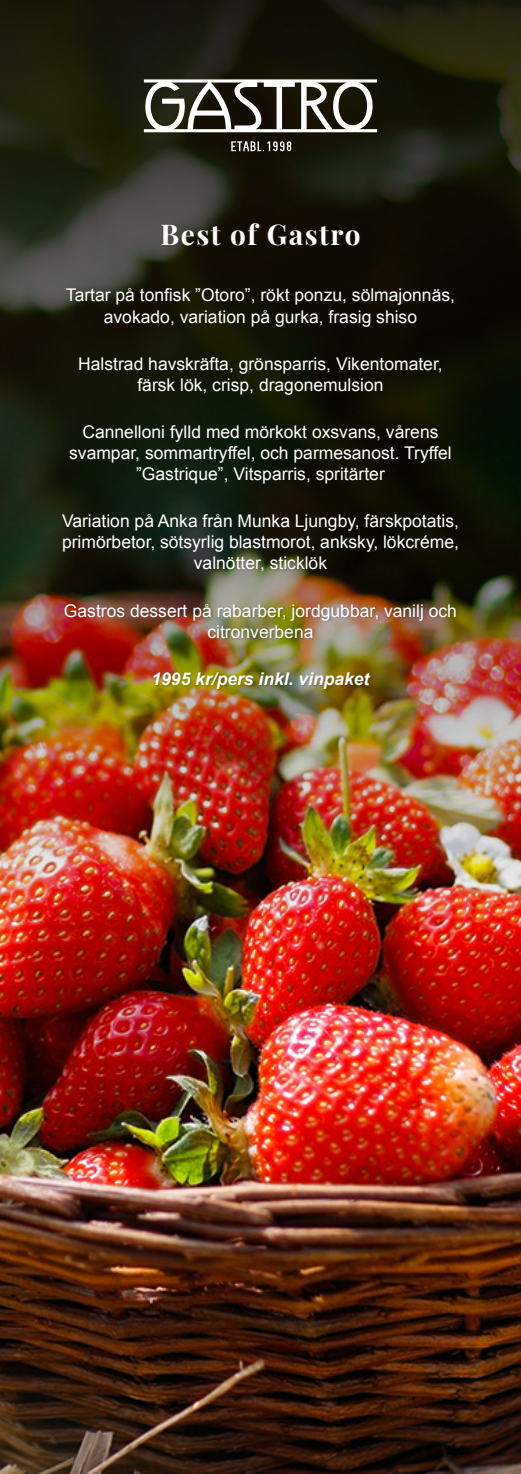
<style>
.page{position:relative;width:521px;height:1474px;background:#fff}
.page>*{position:absolute;margin:0;border:0;box-sizing:border-box;transform-origin:0 0}
.Rubrik{font:28px "Playfair Display";letter-spacing:.055em;color:#fff}
.Bröd{font:17.5px/21px "Arial";color:#fff;text-align:center}
.PRIS{font:italic 700 17.5px "Arial";color:#fff}
</style>
<div class="page">
<img style="left:0;top:992px;width:521px;height:481px">
<img style="left:0;top:0;width:521px;height:992px">
<div style="left:61px;top:222px;width:399px;height:469px;background:#231f20;opacity:.3"></div>
<svg style="left:144px;top:79px;width:233px;height:53px"></svg>
<svg style="left:231px;top:141px;width:60px;height:10px"></svg>
<p class="Rubrik" style="left:160px;top:212px;width:202px">Best of Gastro</p>
<p class="Bröd" style="left:66px;top:285px;width:391px">Tartar på tonfisk ”Otoro”, rökt ponzu, sölmajonnäs, avokado, variation på gurka, frasig shiso</p>
<p class="Bröd" style="left:78px;top:353px;width:366px">Halstrad havskräfta, grönsparris, Vikentomater, färsk lök, crisp, dragonemulsion</p>
<p class="Bröd" style="left:69px;top:421px;width:384px">Cannelloni fylld med mörkokt oxsvans, vårens svampar, sommartryffel, och parmesanost. Tryffel ”Gastrique”, Vitsparris, spritärter</p>
<p class="Bröd" style="left:62px;top:511px;width:398px">Variation på Anka från Munka Ljungby, färskpotatis, primörbetor, sötsyrlig blastmorot, anksky, lökcréme, valnötter, sticklök</p>
<p class="Bröd" style="left:64px;top:600px;width:394px">Gastros dessert på rabarber, jordgubbar, vanilj och citronverbena</p>
<p class="PRIS" style="left:151px;top:667px;width:219px">1995 kr/pers inkl. vinpaket</p>
</div>
